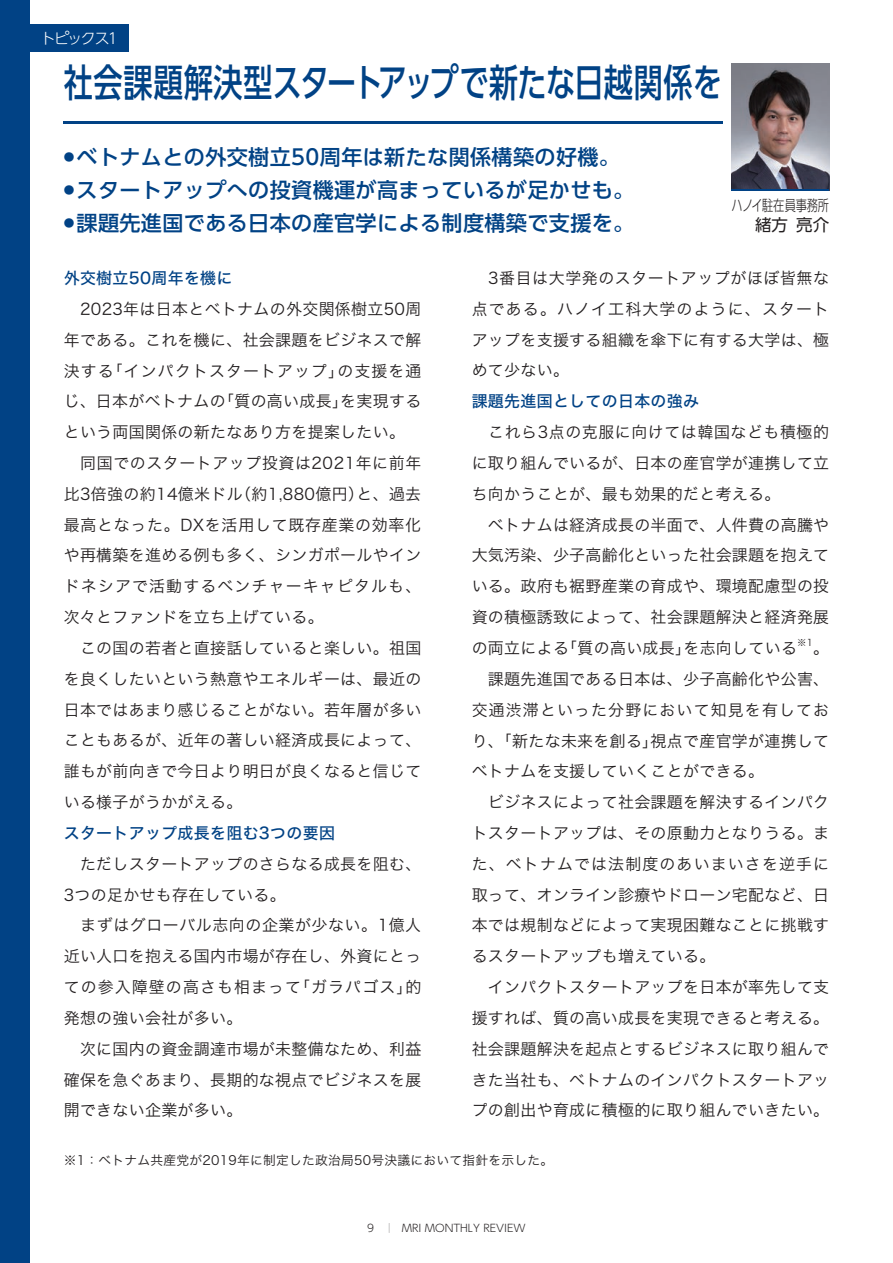
<style>
.page{position:relative;width:893px;height:1263px;background:#fff}
.page>*{position:absolute;margin:0;border:0;box-sizing:border-box;transform-origin:0 0}
.t1{font:500 38.25px "UD Shin Go Pro";letter-spacing:.01em;color:#014285;scale:.76 1}
.t2{font:500 21px "UD Shin Go Pro";letter-spacing:.02em;color:#014285}
.t3{font:16.5px "UD Shin Go Pro";color:#231f20}
.t4{font:15.9px/30.8px "Hira Kaku Std W3";letter-spacing:.02em;color:#231f20}
.t5{font:15.9px "Hira Kaku Std W5";letter-spacing:.02em;color:#014285}
.t6{font:300 15px "UD Shin Go Pro";letter-spacing:-.015em;color:#231f20;scale:.75 1}
.t7{font:300 15px "UD Shin Go Pro";letter-spacing:-.085em;color:#fff}
.t8{font:12.75px "Hira Kaku Std W3";letter-spacing:.02em;color:#231f20}
.t9{font:300 10.5px "UD Shin Go Pro";color:#231f20}
.t10{font:9.3px "Hira Kaku Std W3";color:#231f20}
.s1{font-family:"Axis Std";font-weight:200}
</style>
<div class="page">
<hr style="left:64px;top:121px;width:659px;height:2px;background:#014285">
<div style="left:0;top:0;width:30px;height:1263px;background:#014285"></div>
<img style="left:731px;top:64px;width:98px;height:125px">
<div style="left:0;top:24px;width:128px;height:28px;background:#014285"></div>
<hr style="left:731px;top:189px;width:98px;height:1px;background:#014285">
<p class="t7" style="left:40px;top:26px;width:79px">トピックス1</p>
<h1 class="t1" style="left:64px;top:52px;width:867px">社会課題解決型スタートアップで新たな日越関係を</h1>
<h2 class="t2" style="left:64px;top:140px;width:558px"><sup>●</sup> ベトナムとの外交樹立50周年は新たな関係構築の好機。</h2>
<h2 class="t2" style="left:64px;top:173px;width:572px"><sup>●</sup> スタートアップへの投資機運が高まっているが足かせも。</h2>
<h2 class="t2" style="left:64px;top:206px;width:572px"><sup>●</sup> 課題先進国である日本の産官学による制度構築で支援を。</h2>
<p class="t6" style="left:731px;top:193px;width:132px">ハノイ駐在員事務所</p>
<p class="t3" style="left:755px;top:212px;width:76px">緒方亮介</p>
<p class="t5" style="left:64px;top:266px;width:170px">外交樹立50周年を機に</p>
<p class="t4" style="left:64px;top:293px;width:359px">　2023年は日本とベトナムの外交関係樹立50周年である。これを機に、社会課題をビジネスで解決する「インパクトスタートアップ」の支援を通じ、日本がベトナムの「質の高い成長」を実現するという両国関係の新たなあり方を提案したい。　同国でのスタートアップ投資は2021年に前年比3倍強の約14億米ドル（約1,880億円）と、過去最高となった。DXを活用して既存産業の効率化や再構築を進める例も多く、シンガポールやインドネシアで活動するベンチャーキャピタルも、次々とファンドを立ち上げている。<br>　この国の若者と直接話していると楽しい。祖国を良くしたいという熱意やエネルギーは、最近の日本ではあまり感じることがない。若年層が多いこともあるが、近年の著しい経済成長によって、誰もが前向きで今日より明日が良くなると信じている様子がうかがえる。</p>
<p class="t5" style="left:64px;top:821px;width:273px">スタートアップ成長を阻む3つの要因</p>
<p class="t4" style="left:64px;top:848px;width:359px">　ただしスタートアップのさらなる成長を阻む、<br>3つの足かせも存在している。<br>　まずはグローバル志向の企業が少ない。1億人近い人口を抱える国内市場が存在し、外資にとっての参入障壁の高さも相まって「ガラパゴス」的発想の強い会社が多い。<br>　次に国内の資金調達市場が未整備なため、利益確保を急ぐあまり、長期的な視点でビジネスを展開できない企業が多い。</p>
<p class="t4" style="left:472px;top:262px;width:359px;text-align:justify">　3番目は大学発のスタートアップがほぼ皆無な点である。ハノイ工科大学のように、スタートアップを支援する組織を傘下に有する大学は、極めて少ない。　</p>
<p class="t5" style="left:472px;top:389px;width:229px">課題先進国としての日本の強み</p>
<p class="t4" style="left:472px;top:416px;width:359px">　これら3点の克服に向けては韓国なども積極的に取り組んでいるが、日本の産官学が連携して立ち向かうことが、最も効果的だと考える。<br>　ベトナムは経済成長の半面で、人件費の高騰や大気汚染、少子高齢化といった社会課題を抱えている。政府も裾野産業の育成や、環境配慮型の投資の積極誘致によって、社会課題解決と経済発展の両立による「質の高い成長」を志向している</p>
<p class="t10" style="left:797px;top:636px;width:17px">※1</p>
<p class="t4" style="left:472px;top:632px;width:359px;text-indent:341px">。　課題先進国である日本は、少子高齢化や公害、交通渋滞といった分野において知見を有しており、「新たな未来を創る」視点で産官学が連携してベトナムを支援していくことができる。<br>　ビジネスによって社会課題を解決するインパクトスタートアップは、その原動力となりうる。また、ベトナムでは法制度のあいまいさを逆手に取って、オンライン診療やドローン宅配など、日本では規制などによって実現困難なことに挑戦するスタートアップも増えている。<br>　インパクトスタートアップを日本が率先して支援すれば、質の高い成長を実現できると考える。社会課題解決を起点とするビジネスに取り組んできた当社も、ベトナムのインパクトスタートアップの創出や育成に積極的に取り組んでいきたい。</p>
<p class="t8" style="left:64px;top:1150px;width:498px">※1：ベトナム共産党が2019年に制定した政治局50号決議において指針を示した。　</p>
<p class="t9" style="left:367px;top:1219px;width:160px">9 <span class="s1">｜</span> MRI MONTHLY REVIEW</p>
</div>
